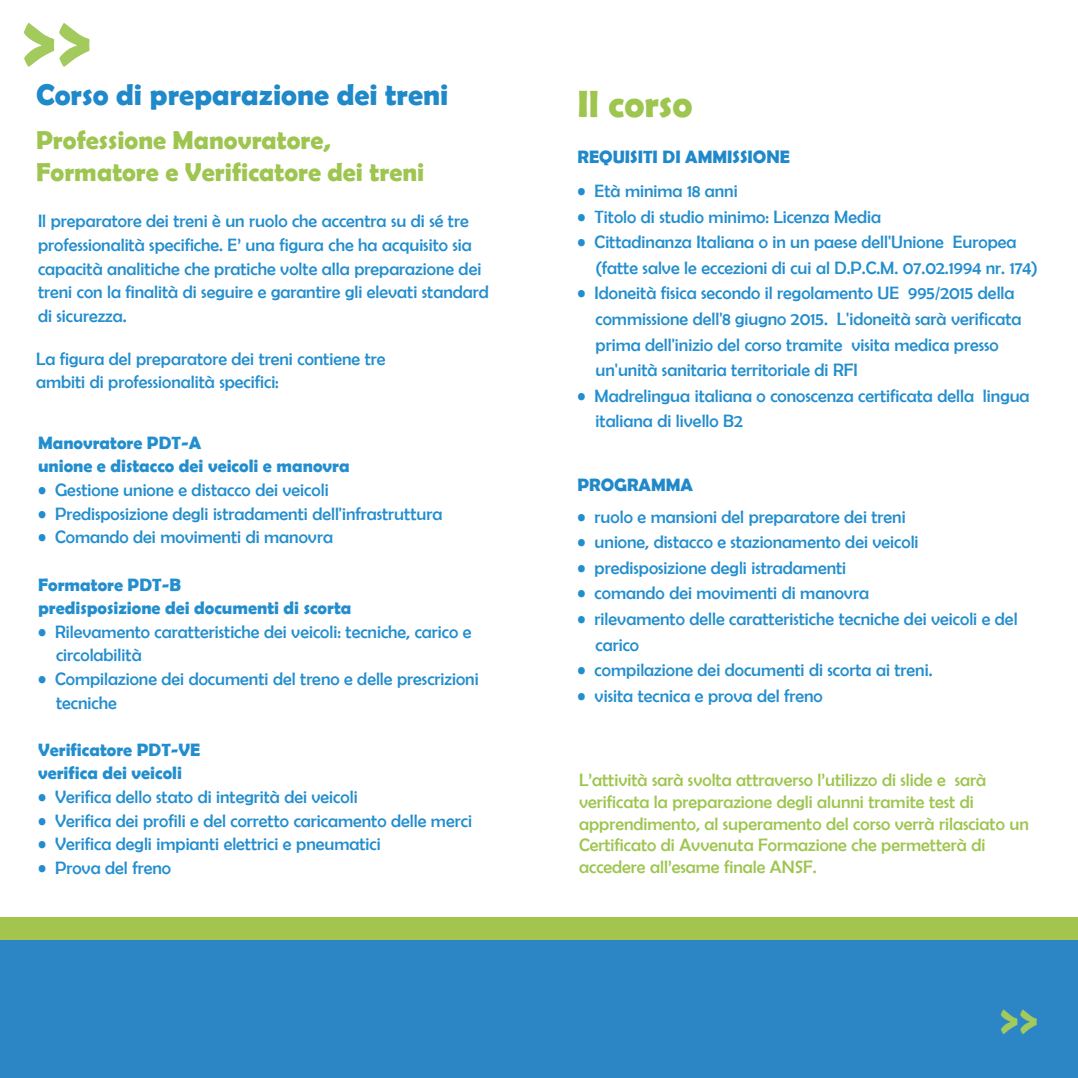
<style>
.page{position:relative;width:1078px;height:1078px;background:#fff}
.page>*{position:absolute;margin:0;border:0;box-sizing:border-box;transform-origin:0 0}
.t1{font:700 88px "Berlin Sans FB Demi";color:#a2ca5d}
.t2{font:700 48px "Berlin Sans FB Demi";color:#a2ca5d}
.t3{font:700 38px "Berlin Sans FB Demi";color:#9dc54f}
.t4{font:700 30px "Berlin Sans FB Demi";color:#2089c9}
.t5{font:700 26px/31.2px "Berlin Sans FB Demi";color:#9dc54f}
.t6{font:18px/23.6px "Berlin Sans FB";color:#238ece}
.t7{font:18px/21.6px "Berlin Sans FB";color:#9dc54f}
.t8{font:700 18px/23.6px "Berlin Sans FB Demi";color:#238ece}
.t9{font:700 18px "Berlin Sans FB Demi";color:#2089c9}
</style>
<div class="page">
<div style="left:0;top:931px;width:1077px;height:146px;background:#2c86c6"></div>
<div style="left:0;top:917px;width:1077px;height:22px;background:#a3c54d"></div>
<h1 class="t1" style="left:22px;top:-12px;width:72px">&gt;&gt;</h1>
<h3 class="t4" style="left:36px;top:77px;width:413px">Corso di preparazione dei treni</h3>
<h3 class="t5" style="left:36px;top:124px;width:389px">Professione Manovratore,<br>Formatore e Verificatore dei treni</h3>
<p class="t6" style="left:38px;top:209px;width:452px">Il preparatore dei treni è un ruolo che accentra su di sé tre professionalità specifiche. E’ una figura che ha acquisito sia capacità analitiche che pratiche volte alla preparazione dei treni con la finalità di seguire e garantire gli elevati standard di sicurezza.</p>
<p class="t6" style="left:36px;top:346px;width:351px">La figura del preparatore dei treni contiene tre ambiti di professionalità specifici:</p>
<p class="t8" style="left:38px;top:430px;width:313px">Manovratore PDT-A<br>unione e distacco dei veicoli e manovra</p>
<p class="t6" style="left:38px;top:478px;width:292px">• Gestione unione e distacco dei veicoli</p>
<p class="t6" style="left:38px;top:501px;width:406px">• Predisposizione degli istradamenti dell'infrastruttura</p>
<p class="t6" style="left:38px;top:525px;width:296px">• Comando dei movimenti di manovra</p>
<p class="t8" style="left:38px;top:572px;width:315px">Formatore PDT-B<br>predisposizione dei documenti di scorta</p>
<p class="t6" style="left:56px;top:619px;width:417px;text-indent:-18px">• Rilevamento caratteristiche dei veicoli: tecniche, carico e circolabilità</p>
<p class="t6" style="left:56px;top:666px;width:424px;text-indent:-18px">• Compilazione dei documenti del treno e delle prescrizioni tecniche</p>
<p class="t8" style="left:38px;top:737px;width:164px">Verificatore PDT-VE verifica dei veicoli</p>
<p class="t6" style="left:38px;top:784px;width:321px">• Verifica dello stato di integrità dei veicoli</p>
<p class="t6" style="left:38px;top:808px;width:435px">• Verifica dei profili e del corretto caricamento delle merci</p>
<p class="t6" style="left:38px;top:832px;width:344px">• Verifica degli impianti elettrici e pneumatici</p>
<p class="t6" style="left:38px;top:855px;width:134px">• Prova del freno</p>
<h3 class="t3" style="left:577px;top:82px;width:116px">Il corso</h3>
<p class="t9" style="left:577px;top:146px;width:214px">REQUISITI DI AMMISSIONE</p>
<p class="t6" style="left:577px;top:179px;width:161px">• Età minima 18 anni</p>
<p class="t6" style="left:577px;top:204px;width:305px">• Titolo di studio minimo: Licenza Media</p>
<p class="t6" style="left:595px;top:229px;width:444px;line-height:25.6px;text-indent:-18px">• Cittadinanza Italiana o in un paese dell'Unione Europea (fatte salve le eccezioni di cui al D.P.C.M. 07.02.1994 nr. 174)</p>
<p class="t6" style="left:595px;top:280px;width:427px;line-height:25.6px;text-indent:-18px">• Idoneità fisica secondo il regolamento UE 995/2015 della commissione dell'8 giugno 2015. L'idoneità sarà verificata prima dell'inizio del corso tramite visita medica presso un'unità sanitaria territoriale di RFI</p>
<p class="t6" style="left:595px;top:382px;width:435px;line-height:25.6px;text-indent:-18px">• Madrelingua italiana o conoscenza certificata della lingua italiana di livello B2</p>
<p class="t9" style="left:577px;top:474px;width:117px">PROGRAMMA</p>
<p class="t6" style="left:577px;top:504px;width:329px">• ruolo e mansioni del preparatore dei treni</p>
<p class="t6" style="left:577px;top:530px;width:342px">• unione, distacco e stazionamento dei veicoli</p>
<p class="t6" style="left:577px;top:555px;width:270px">• predisposizione degli istradamenti</p>
<p class="t6" style="left:577px;top:581px;width:293px">• comando dei movimenti di manovra</p>
<p class="t6" style="left:595px;top:606px;width:423px;line-height:25.6px;text-indent:-18px">• rilevamento delle caratteristiche tecniche dei veicoli e del carico</p>
<p class="t6" style="left:577px;top:658px;width:356px">• compilazione dei documenti di scorta ai treni.</p>
<p class="t6" style="left:577px;top:683px;width:247px">• visita tecnica e prova del freno</p>
<p class="t7" style="left:579px;top:769px;width:451px">L’attività sarà svolta attraverso l’utilizzo di slide e sarà verificata la preparazione degli alunni tramite test di apprendimento, al superamento del corso verrà rilasciato un Certificato di Avvenuta Formazione che permetterà di accedere all’esame finale ANSF.</p>
<h2 class="t2" style="left:999px;top:990px;width:40px">&gt;&gt;</h2>
</div>
